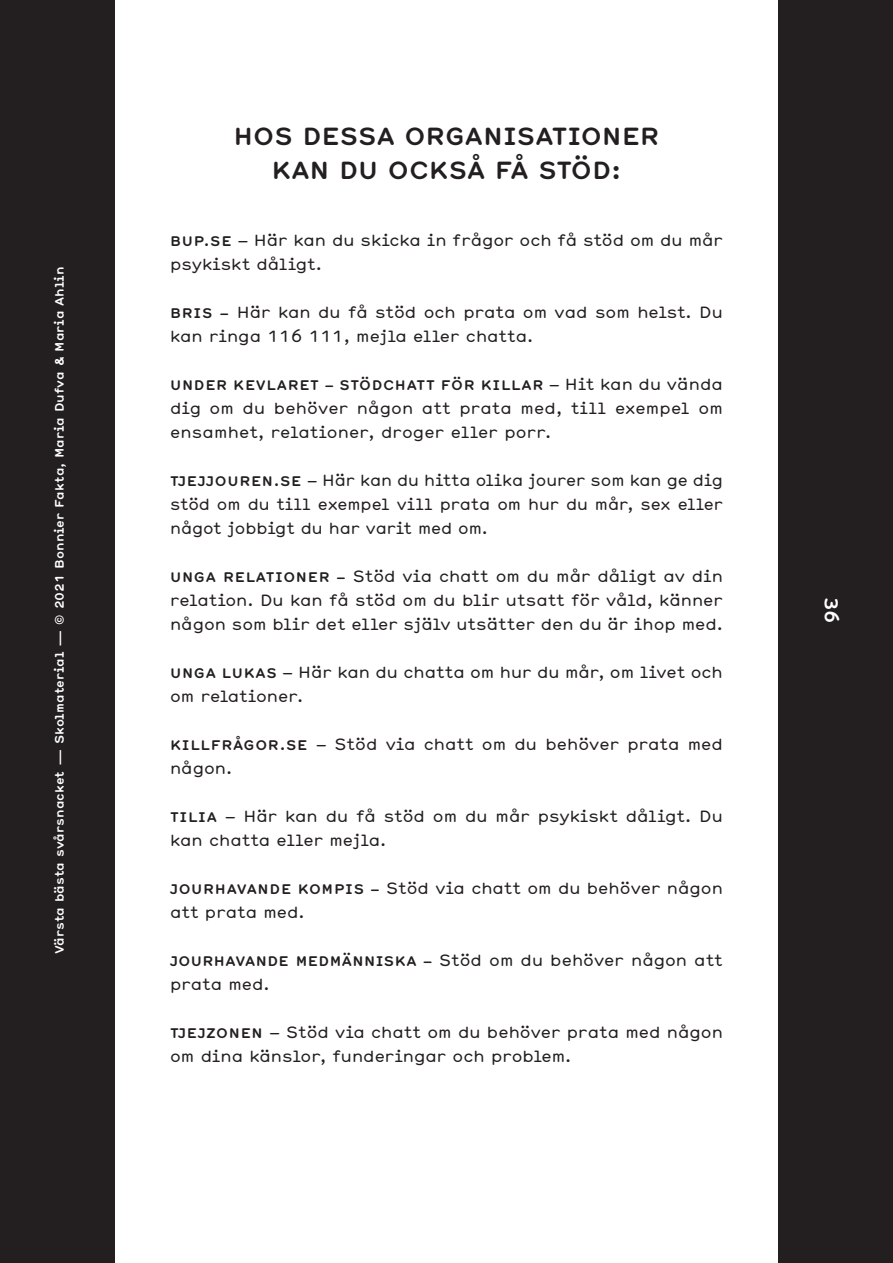
<style>
.page{position:relative;width:893px;height:1263px;background:#fff}
.page>*{position:absolute;margin:0;border:0;box-sizing:border-box;transform-origin:0 0}
.R1{font:700 24px/34.5px "Hermes";color:#231f20;text-align:center}
.t1{font:700 18px "Hermes";color:#fff}
.t2{font:15.75px/24px "Hermes";color:#231f20}
.t3{font:700 13.5px "Hermes";letter-spacing:.05em;color:#231f20}
.t4{font:700 13.5px "Hermes";letter-spacing:.03em;color:#231f20}
.t5{font:700 12px "Hermes";color:#fff}
.s1{font-weight:700;font-size:13.5px}
.s2{font-weight:400;font-size:15.75px}
</style>
<div class="page">
<div style="left:0;top:0;width:115px;height:1263px;background:#231f20"></div>
<div style="left:778px;top:0;width:115px;height:1263px;background:#231f20"></div>
<p class="t5" style="left:51px;top:954px;width:689px;rotate:-90deg">Värsta bästa svårsnacket — Skolmaterial — © 2021 Bonnier Fakta, Maria Dufva &amp; Maria Ahlin</p>
<p class="R1" style="left:233px;top:118px;width:427px">HOS DESSA ORGANISATIONER<br>KAN DU OCKSÅ FÅ STÖD:</p>
<p class="t2" style="left:170px;top:227px;width:554px"><span class="s1">BUP.SE</span> – Här kan du skicka in frågor och få stöd om du mår psykiskt dåligt.</p>
<p class="t2" style="left:170px;top:299px;width:554px"><span class="s1">BRIS –</span> Här kan du få stöd och prata om vad som helst. Du kan ringa 116 111, mejla eller chatta.</p>
<p class="t3" style="left:170px;top:376px;width:554px">UNDER KEVLARET – STÖDCHATT FÖR KILLAR <span class="s2">– Hit kan du vända</span></p>
<p class="t2" style="left:170px;top:395px;width:554px">dig om du behöver någon att prata med, till exempel om ensamhet, relationer, droger eller porr.</p>
<p class="t2" style="left:170px;top:467px;width:554px;text-align:justify"><span class="s1">TJEJJOUREN.SE</span> – Här kan du hitta olika jourer som kan ge dig stöd om du till exempel vill prata om hur du mår, sex eller något jobbigt du har varit med om.</p>
<p class="t2" style="left:170px;top:563px;width:554px;text-align:justify"><span class="s1">UNGA RELATIONER –</span> Stöd via chatt om du mår dåligt av din relation. Du kan få stöd om du blir utsatt för våld, känner någon som blir det eller själv utsätter den du är ihop med.</p>
<p class="t2" style="left:170px;top:659px;width:554px"><span class="s1">UNGA LUKAS</span> – Här kan du chatta om hur du mår, om livet och om relationer.</p>
<p class="t2" style="left:170px;top:731px;width:554px"><span class="s1">KILLFRÅGOR.SE</span> – Stöd via chatt om du behöver prata med någon.</p>
<p class="t2" style="left:170px;top:803px;width:554px"><span class="s1">TILIA</span> – Här kan du få stöd om du mår psykiskt dåligt. Du kan chatta eller mejla.</p>
<p class="t2" style="left:170px;top:875px;width:554px"><span class="s1">JOURHAVANDE KOMPIS –</span> Stöd via chatt om du behöver någon att prata med.</p>
<p class="t4" style="left:170px;top:952px;width:554px">JOURHAVANDE MEDMÄNNISKA – <span class="s2">Stöd om du behöver någon att</span></p>
<p class="t2" style="left:170px;top:971px;width:101px">prata med.</p>
<p class="t2" style="left:170px;top:1019px;width:554px"><span class="s1">TJEJZONEN</span> – Stöd via chatt om du behöver prata med någon om dina känslor, funderingar och problem.</p>
<p class="t1" style="left:844px;top:597px;width:28px;rotate:90deg">36</p>
</div>
